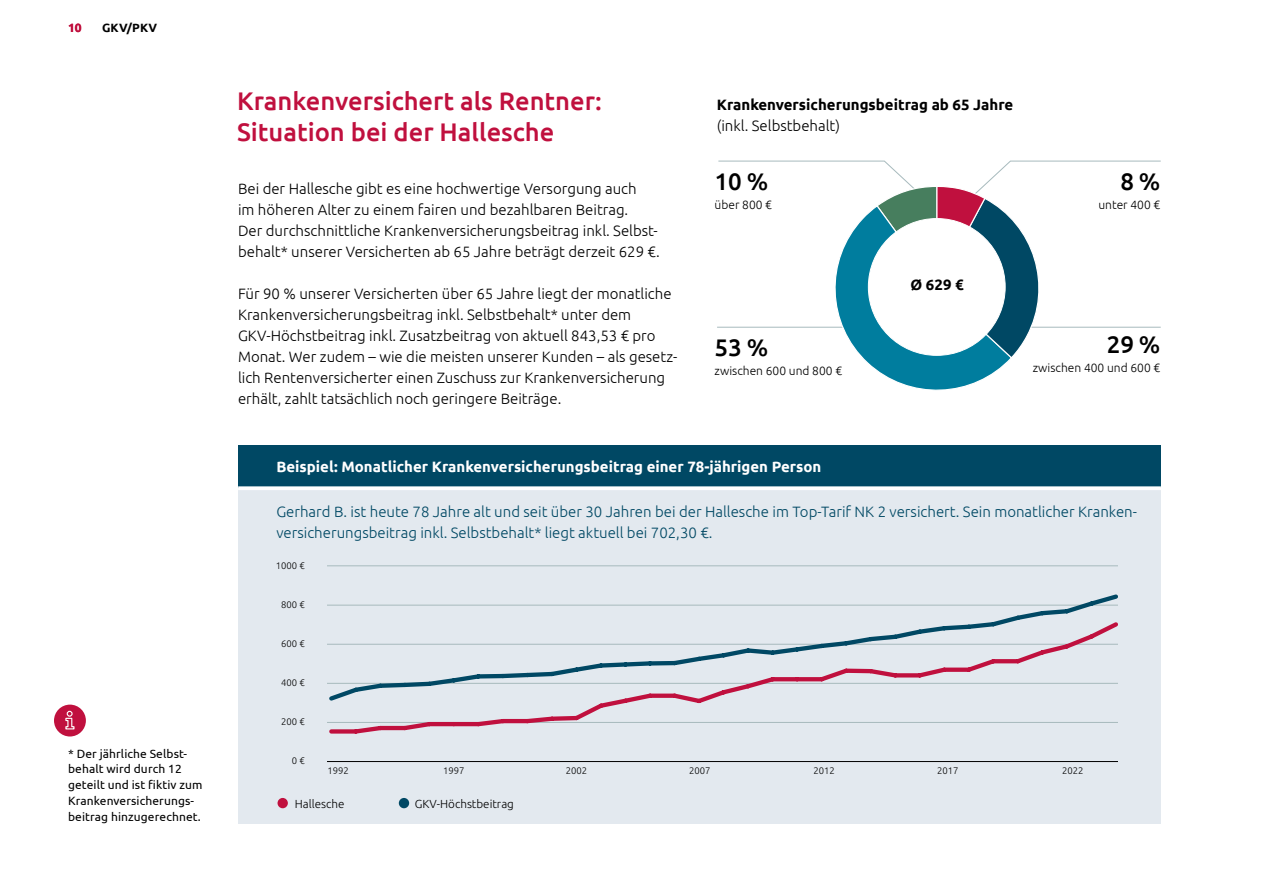
<style>
.page{position:relative;width:1263px;height:893px;background:#fff}
.page>*{position:absolute;margin:0;border:0;box-sizing:border-box;transform-origin:0 0}
.t1{font:500 25.5px/31.5px "Ubuntu";color:#c0103e}
.t2{font:500 24px "Ubuntu";color:#000}
.t3{font:300 15px/21px "Ubuntu";color:#000}
.t4{font:300 15px/21px "Ubuntu";color:#004864}
.t5{font:700 15px "Ubuntu";color:#fff}
.t6{font:700 15px "Ubuntu";color:#000}
.t7{font:12px/15.8px "Ubuntu";letter-spacing:.01em;color:#000}
.t8{font:300 12px "Ubuntu";color:#000}
.t9{font:700 12px "Ubuntu";letter-spacing:.02em;color:#000}
.t10{font:700 12px "Ubuntu";color:#c0103e}
.t11{font:300 11.7px "Ubuntu";color:#000}
.t12{font:300 9.45px "Ubuntu";color:#000}
</style>
<div class="page">
<div style="left:238px;top:446px;width:923px;height:42px;background:#004864"></div>
<div style="left:238px;top:488px;width:923px;height:336px;background:#e3e9ef"></div>
<svg style="left:238px;top:486px;width:923px;height:4px;background:#e6edf0"></svg>
<hr style="left:717px;top:327px;width:142px;height:1px;background:#a7babd">
<svg style="left:718px;top:160px;width:443px;height:231px"></svg>
<div style="left:868px;top:219px;width:137px;height:136px;background:#fff;border-radius:50%"></div>
<div style="left:278px;top:798px;width:10px;height:10px;background:#c0103e;border-radius:50%"></div>
<div style="left:399px;top:798px;width:10px;height:10px;background:#004864;border-radius:50%"></div>
<hr style="left:327px;top:722px;width:790px;height:1px;background:#a7babd">
<hr style="left:327px;top:683px;width:790px;height:1px;background:#a7babd">
<hr style="left:327px;top:644px;width:790px;height:1px;background:#a7babd">
<hr style="left:327px;top:605px;width:790px;height:1px;background:#a7babd">
<hr style="left:327px;top:761px;width:790px;height:1px;background:#000">
<hr style="left:327px;top:565px;width:790px;height:1px;background:#a7babd">
<svg style="left:328px;top:595px;width:789px;height:24px"></svg>
<svg style="left:328px;top:619px;width:789px;height:114px"></svg>
<div style="left:54px;top:705px;width:32px;height:31px;background:#c0103e;border-radius:50%"></div>
<svg style="left:65px;top:711px;width:10px;height:19px"></svg>
<p class="t10" style="left:68px;top:20px;width:15px">10</p>
<p class="t9" style="left:102px;top:20px;width:57px">GKV/PKV</p>
<p class="t7" style="left:68px;top:745px;width:136px">* Der jährliche Selbst&shy;behalt wird durch 12 geteilt und ist fiktiv zum<br>Krankenversicherungs&shy;beitrag hinzugerechnet.</p>
<h1 class="t1" style="left:237px;top:84px;width:366px">Krankenversichert als Rentner:<br>Situation bei der Hallesche</h1>
<p class="t3" style="left:238px;top:177px;width:423px">Bei der Hallesche gibt es eine hochwertige Versorgung auch<br>im höheren Alter zu einem fairen und bezahlbaren Beitrag.<br>Der durchschnittliche Krankenversicherungsbeitrag inkl. Selbst&shy;behalt* unserer Versicherten ab 65 Jahre beträgt derzeit 629 €.</p>
<p class="t3" style="left:238px;top:282px;width:441px">Für 90 % unserer Versicherten über 65 Jahre liegt der monatliche Krankenversicherungsbeitrag inkl. Selbstbehalt* unter dem GKV-Höchstbeitrag inkl. Zusatzbeitrag von aktuell 843,53 € pro Monat. Wer zudem – wie die meisten unserer Kunden – als gesetz&shy;lich Rentenversicherter einen Zuschuss zur Krankenversicherung erhält, zahlt tatsächlich noch geringere Beiträge.</p>
<p class="t6" style="left:717px;top:95px;width:298px">Krankenversicherungsbeitrag ab 65 Jahre</p>
<p class="t3" style="left:717px;top:114px;width:125px">(inkl. Selbstbehalt)</p>
<h2 class="t2" style="left:715px;top:166px;width:55px">10 %</h2>
<p class="t8" style="left:715px;top:198px;width:59px">über 800 €</p>
<h2 class="t2" style="left:1120px;top:166px;width:41px">8 %</h2>
<p class="t8" style="left:1098px;top:198px;width:63px">unter 400 €</p>
<h2 class="t2" style="left:715px;top:332px;width:55px">53 %</h2>
<p class="t8" style="left:715px;top:364px;width:129px">zwischen 600 und 800 €</p>
<p class="t6" style="left:910px;top:276px;width:55px">Ø 629 €</p>
<h2 class="t2" style="left:1107px;top:329px;width:55px">29 %</h2>
<p class="t8" style="left:1033px;top:361px;width:129px">zwischen 400 und 600 €</p>
<p class="t5" style="left:276px;top:457px;width:547px">Beispiel: Monatlicher Krankenversicherungsbeitrag einer 78-jährigen Person</p>
<p class="t4" style="left:276px;top:501px;width:862px">Gerhard B. ist heute 78 Jahre alt und seit über 30 Jahren bei der Hallesche im Top-Tarif NK 2 versichert. Sein monatlicher Kranken&shy;versicherungsbeitrag inkl. Selbstbehalt* liegt aktuell bei 702,30 €.</p>
<p class="t12" style="left:276px;top:562px;width:30px">1000 €</p>
<p class="t12" style="left:281px;top:601px;width:25px">800 €</p>
<p class="t12" style="left:281px;top:640px;width:25px">600 €</p>
<p class="t12" style="left:281px;top:679px;width:25px">400 €</p>
<p class="t12" style="left:281px;top:718px;width:25px">200 €</p>
<p class="t12" style="left:292px;top:757px;width:14px">0 €</p>
<p class="t12" style="left:327px;top:766px;width:23px">1992</p>
<p class="t12" style="left:443px;top:766px;width:23px">1997</p>
<p class="t12" style="left:566px;top:766px;width:23px">2002</p>
<p class="t12" style="left:689px;top:766px;width:23px">2007</p>
<p class="t12" style="left:813px;top:766px;width:23px">2012</p>
<p class="t12" style="left:937px;top:766px;width:23px">2017</p>
<p class="t12" style="left:1062px;top:766px;width:23px">2022</p>
<p class="t11" style="left:295px;top:799px;width:51px">Hallesche</p>
<p class="t11" style="left:415px;top:799px;width:101px">GKV-Höchstbeitrag</p>
</div>
